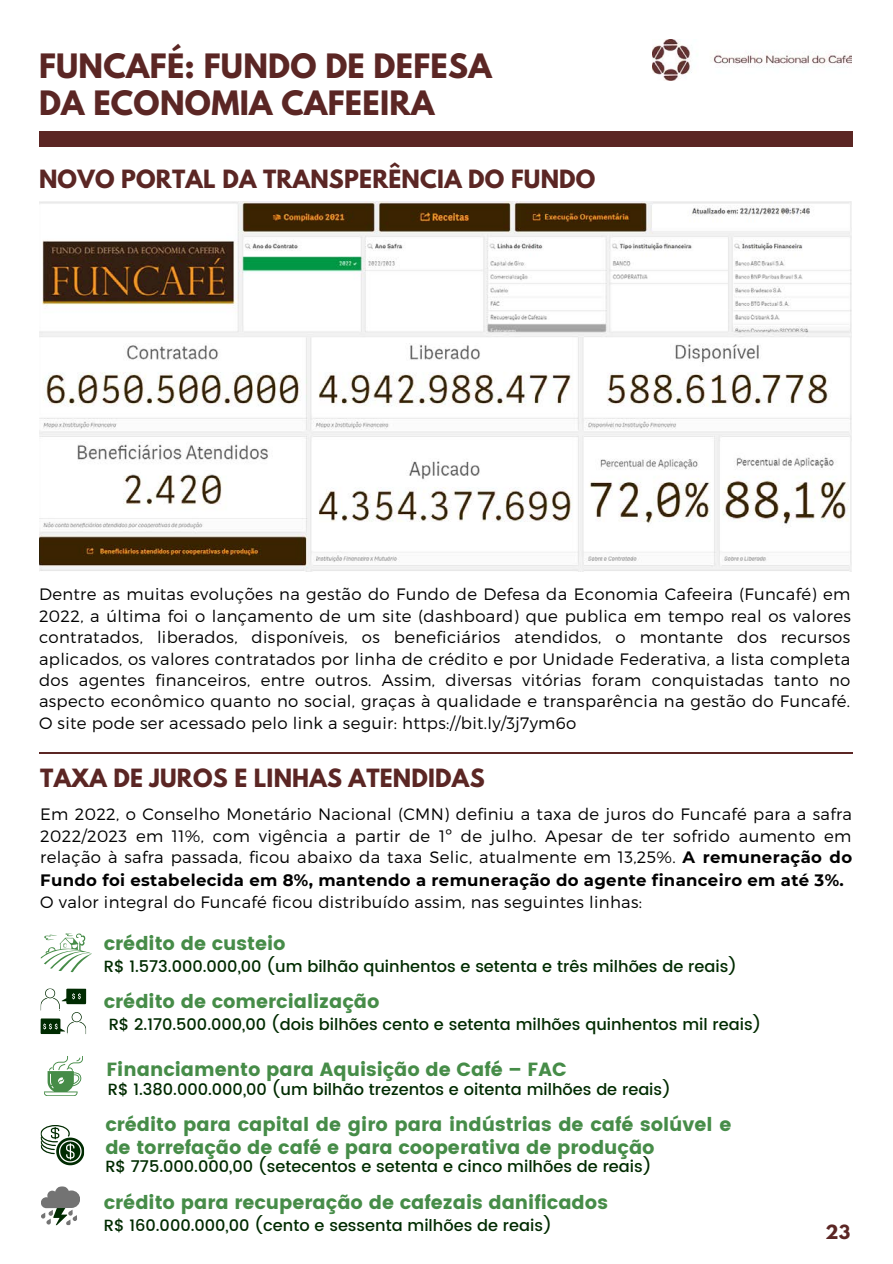
<style>
.page{position:relative;width:893px;height:1264px;background:#fff}
.page>*{position:absolute;margin:0;border:0;box-sizing:border-box;transform-origin:0 0}
.t1{font:700 29.7px/37px "League Spartan";letter-spacing:.01em;color:#5b2624}
.t2{font:700 22.2px "League Spartan";letter-spacing:.01em;color:#5b2624}
.t3{font:19.05px/22.5px "Poppins";color:#468c48}
.t4{font:700 17.25px "League Spartan";color:#5b2624}
.t5{font:300 16.5px/21.3px "Montserrat";letter-spacing:.02em;color:#000;text-align:justify}
.t6{font:500 16.2px "Poppins";color:#002b01}
.s1{font-weight:700}
</style>
<div class="page">
<div style="left:39px;top:131px;width:813px;height:16px;background:#5b2624"></div>
<img style="left:652px;top:39px;width:199px;height:42px">
<img style="left:39px;top:201px;width:812px;height:370px">
<hr style="left:39px;top:752px;width:813px;height:1px;background:#5b2624">
<svg style="left:40px;top:1125px;width:45px;height:40px"></svg>
<svg style="left:44px;top:1056px;width:39px;height:40px"></svg>
<svg style="left:41px;top:1186px;width:39px;height:39px"></svg>
<svg style="left:40px;top:933px;width:52px;height:39px"></svg>
<svg style="left:40px;top:988px;width:46px;height:46px"></svg>
<h1 class="t1" style="left:39px;top:51px;width:454px">FUNCAFÉ: FUNDO DE DEFESA<br>DA ECONOMIA CAFEEIRA</h1>
<h2 class="t2" style="left:39px;top:168px;width:558px">NOVO PORTAL DA TRANSPERÊNCIA DO FUNDO</h2>
<p class="t5" style="left:39px;top:583px;width:813px">Dentre as muitas evoluções na gestão do Fundo de Defesa da Economia Cafeeira (Funcafé) em 2022, a última foi o lançamento de um site (dashboard) que publica em tempo real os valores contratados, liberados, disponíveis, os beneficiários atendidos, o montante dos recursos aplicados, os valores contratados por linha de crédito e por Unidade Federativa, a lista completa dos agentes financeiros, entre outros. Assim, diversas vitórias foram conquistadas tanto no aspecto econômico quanto no social, graças à qualidade e transparência na gestão do Funcafé.<br>O site pode ser acessado pelo link a seguir: https://bit.ly/3j7ym6o</p>
<h2 class="t2" style="left:40px;top:766px;width:446px">TAXA DE JUROS E LINHAS ATENDIDAS</h2>
<p class="t5" style="left:40px;top:802px;width:813px;line-height:21.8px">Em 2022, o Conselho Monetário Nacional (CMN) definiu a taxa de juros do Funcafé para a safra 2022/2023 em 11%, com vigência a partir de 1º de julho. Apesar de ter sofrido aumento em relação à safra passada, ficou abaixo da taxa Selic, atualmente em 13,25%. <span class="s1">A remuneração do Fundo foi estabelecida em 8%, mantendo a remuneração do agente financeiro em até 3%.</span></p>
<p class="t5" style="left:40px;top:890px;width:603px">O valor integral do Funcafé ficou distribuído assim, nas seguintes linhas:</p>
<p class="t3" style="left:104px;top:932px;width:183px">crédito de custeio</p>
<p class="t6" style="left:104px;top:956px;width:634px">R$ 1.573.000.000,00 (um bilhão quinhentos e setenta e três milhões de reais)</p>
<p class="t3" style="left:104px;top:990px;width:277px">crédito de comercialização</p>
<p class="t6" style="left:109px;top:1015px;width:654px">R$ 2.170.500.000,00 (dois bilhões cento e setenta milhões quinhentos mil reais)</p>
<p class="t3" style="left:106px;top:1058px;width:461px">Financiamento para Aquisição de Café – FAC</p>
<p class="t6" style="left:108px;top:1080px;width:564px">R$ 1.380.000.000,00 (um bilhão trezentos e oitenta milhões de reais)</p>
<p class="t3" style="left:105px;top:1113px;width:627px">crédito para capital de giro para indústrias de café solúvel e de torrefação de café e para cooperativa de produção</p>
<p class="t6" style="left:105px;top:1156px;width:547px">R$ 775.000.000,00 (setecentos e setenta e cinco milhões de reais)</p>
<p class="t3" style="left:104px;top:1191px;width:505px">crédito para recuperação de cafezais danificados</p>
<p class="t6" style="left:104px;top:1215px;width:449px">R$ 160.000.000,00 (cento e sessenta milhões de reais)</p>
<p class="t4" style="left:825px;top:1222px;width:26px">23</p>
</div>
